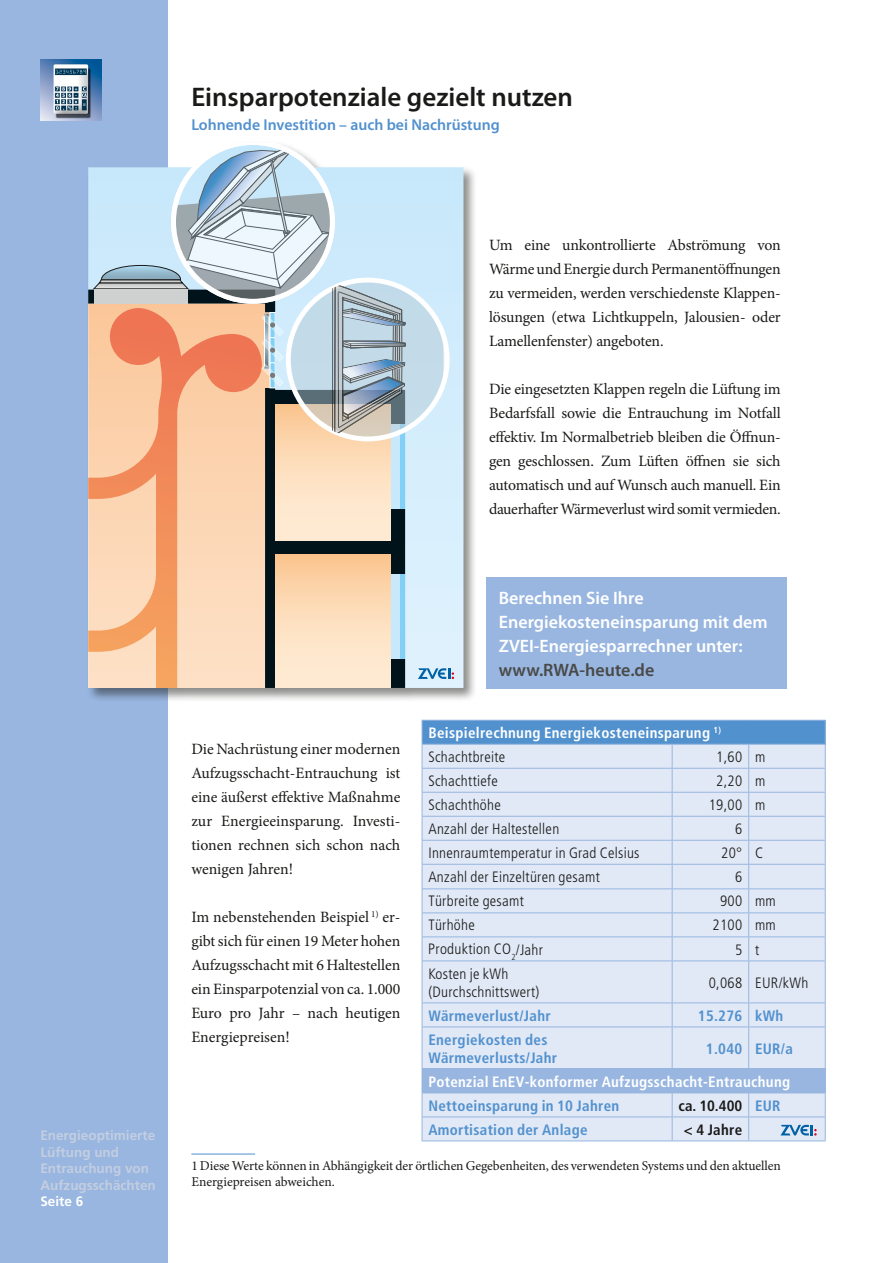
<style>
.page{position:relative;width:893px;height:1263px;background:#fff}
.page>*{position:absolute;margin:0;border:0;box-sizing:border-box;transform-origin:0 0}
.t1{font:600 27px "Myriad Pro";color:#1a1a18}
.t2{font:600 18px/24px "Myriad Pro";color:#fff}
.t3{font:600 18px "Myriad Pro";color:#494948}
.t4{font:15.75px/24px "Minion Pro";letter-spacing:-.01em;color:#1a1a18;text-align:justify}
.t5{font:600 15.75px "Myriad Pro";color:#5191ce}
.t6{font:300 condensed 15px/18px "Frutiger";letter-spacing:.02em;color:#1a1a18}
.t7{font:700 condensed 15px/18px "Frutiger";letter-spacing:.02em;color:#5191ce}
.t8{font:700 condensed 15px/24px "Frutiger";letter-spacing:.02em;color:#fff}
.t9{font:700 condensed 15px "Frutiger";color:#1a1a18}
.t10{font:700 condensed 15px "Frutiger";letter-spacing:.02em;color:#1a1a18}
.t11{font:13.5px/16.2px "Minion Pro";letter-spacing:-.005em;color:#1a1a18}
.t12{font:700 13.5px/16.5px "Frutiger";color:#c4cee0}
.t13{font:700 13.5px "Frutiger";color:#fff}
.s1{font-weight:300;color:#1a1a18}
.s2{color:#5191ce}
</style>
<div class="page">
<div style="left:0;top:0;width:168px;height:1263px;background:#98b6e0"></div>
<hr style="left:191px;top:1154px;width:64px;height:1px;background:#5191ce">
<div style="left:422px;top:720px;width:403px;height:24px;background:#5191ce"></div>
<div style="left:423px;top:745px;width:402px;height:395px;background:#e1e8f6"></div>
<div style="left:422px;top:1069px;width:403px;height:24px;background:#98b6e0"></div>
<hr style="left:422px;top:720px;width:250px;height:1px;background:#98b6e0">
<hr style="left:672px;top:720px;width:77px;height:1px;background:#98b6e0">
<hr style="left:749px;top:720px;width:77px;height:1px;background:#98b6e0">
<hr style="left:422px;top:744px;width:250px;height:1px;background:#98b6e0">
<hr style="left:672px;top:744px;width:77px;height:1px;background:#98b6e0">
<hr style="left:749px;top:744px;width:77px;height:1px;background:#98b6e0">
<hr style="left:422px;top:768px;width:250px;height:1px;background:#98b6e0">
<hr style="left:672px;top:768px;width:77px;height:1px;background:#98b6e0">
<hr style="left:749px;top:768px;width:77px;height:1px;background:#98b6e0">
<hr style="left:422px;top:792px;width:250px;height:1px;background:#98b6e0">
<hr style="left:672px;top:792px;width:77px;height:1px;background:#98b6e0">
<hr style="left:749px;top:792px;width:77px;height:1px;background:#98b6e0">
<hr style="left:422px;top:816px;width:250px;height:1px;background:#98b6e0">
<hr style="left:672px;top:816px;width:77px;height:1px;background:#98b6e0">
<hr style="left:749px;top:816px;width:77px;height:1px;background:#98b6e0">
<hr style="left:422px;top:840px;width:250px;height:1px;background:#98b6e0">
<hr style="left:672px;top:840px;width:77px;height:1px;background:#98b6e0">
<hr style="left:749px;top:840px;width:77px;height:1px;background:#98b6e0">
<hr style="left:422px;top:864px;width:250px;height:1px;background:#98b6e0">
<hr style="left:672px;top:864px;width:77px;height:1px;background:#98b6e0">
<hr style="left:749px;top:864px;width:77px;height:1px;background:#98b6e0">
<hr style="left:422px;top:888px;width:250px;height:1px;background:#98b6e0">
<hr style="left:672px;top:888px;width:77px;height:1px;background:#98b6e0">
<hr style="left:749px;top:888px;width:77px;height:1px;background:#98b6e0">
<hr style="left:422px;top:912px;width:250px;height:1px;background:#98b6e0">
<hr style="left:672px;top:912px;width:77px;height:1px;background:#98b6e0">
<hr style="left:749px;top:912px;width:77px;height:1px;background:#98b6e0">
<hr style="left:422px;top:936px;width:250px;height:1px;background:#98b6e0">
<svg style="left:422px;top:721px;width:1px;height:239px"></svg>
<hr style="left:672px;top:936px;width:77px;height:1px;background:#98b6e0">
<svg style="left:672px;top:745px;width:1px;height:215px"></svg>
<hr style="left:749px;top:936px;width:77px;height:1px;background:#98b6e0">
<svg style="left:748px;top:745px;width:1px;height:215px"></svg>
<svg style="left:825px;top:721px;width:1px;height:239px"></svg>
<hr style="left:422px;top:960px;width:250px;height:1px;background:#98b6e0">
<hr style="left:422px;top:961px;width:1px;height:41px;background:#98b6e0">
<hr style="left:672px;top:960px;width:77px;height:1px;background:#98b6e0">
<hr style="left:672px;top:961px;width:1px;height:41px;background:#98b6e0">
<hr style="left:749px;top:960px;width:77px;height:1px;background:#98b6e0">
<hr style="left:748px;top:961px;width:1px;height:41px;background:#98b6e0">
<hr style="left:825px;top:961px;width:1px;height:41px;background:#98b6e0">
<hr style="left:422px;top:1002px;width:250px;height:1px;background:#98b6e0">
<svg style="left:422px;top:1003px;width:1px;height:23px"></svg>
<hr style="left:672px;top:1002px;width:77px;height:1px;background:#98b6e0">
<svg style="left:672px;top:1003px;width:1px;height:23px"></svg>
<hr style="left:749px;top:1002px;width:77px;height:1px;background:#98b6e0">
<svg style="left:748px;top:1003px;width:1px;height:23px"></svg>
<svg style="left:825px;top:1003px;width:1px;height:23px"></svg>
<hr style="left:422px;top:1026px;width:250px;height:1px;background:#98b6e0">
<hr style="left:422px;top:1027px;width:1px;height:41px;background:#98b6e0">
<hr style="left:672px;top:1026px;width:77px;height:1px;background:#98b6e0">
<hr style="left:672px;top:1027px;width:1px;height:41px;background:#98b6e0">
<hr style="left:749px;top:1026px;width:77px;height:1px;background:#98b6e0">
<hr style="left:748px;top:1027px;width:1px;height:41px;background:#98b6e0">
<hr style="left:825px;top:1027px;width:1px;height:41px;background:#98b6e0">
<hr style="left:422px;top:1068px;width:250px;height:1px;background:#98b6e0">
<hr style="left:672px;top:1068px;width:77px;height:1px;background:#98b6e0">
<hr style="left:749px;top:1068px;width:77px;height:1px;background:#98b6e0">
<hr style="left:422px;top:1116px;width:250px;height:1px;background:#98b6e0">
<svg style="left:422px;top:1093px;width:1px;height:47px"></svg>
<hr style="left:672px;top:1116px;width:77px;height:1px;background:#98b6e0">
<svg style="left:672px;top:1093px;width:1px;height:47px"></svg>
<hr style="left:749px;top:1116px;width:77px;height:1px;background:#98b6e0">
<svg style="left:748px;top:1093px;width:1px;height:47px"></svg>
<svg style="left:825px;top:1069px;width:1px;height:71px"></svg>
<hr style="left:422px;top:1140px;width:250px;height:1px;background:#98b6e0">
<hr style="left:672px;top:1140px;width:77px;height:1px;background:#98b6e0">
<hr style="left:749px;top:1140px;width:77px;height:1px;background:#98b6e0">
<img style="left:40px;top:60px;width:61px;height:60px">
<div style="left:86px;top:141px;width:392px;height:561px;background:#1a1a18;opacity:.5"></div>
<svg style="left:88px;top:143px;width:375px;height:545px"></svg>
<div style="left:391px;top:424px;width:14px;height:84px;background:#c8e8fb"></div>
<hr style="left:401px;top:424px;width:4px;height:84px;background:#82d0f5">
<div style="left:275px;top:540px;width:116px;height:14px;background:#00121a"></div>
<div style="left:391px;top:574px;width:14px;height:84px;background:#c8e8fb"></div>
<hr style="left:401px;top:574px;width:4px;height:84px;background:#82d0f5">
<svg style="left:275px;top:441px;width:116px;height:99px"></svg>
<div style="left:275px;top:554px;width:116px;height:134px;background:linear-gradient(to bottom,#fbc996,#fff0dd)"></div>
<svg style="left:88px;top:304px;width:187px;height:384px"></svg>
<svg style="left:88px;top:308px;width:175px;height:380px"></svg>
<svg style="left:93px;top:143px;width:352px;height:298px"></svg>
<svg style="left:418px;top:668px;width:36px;height:11px"></svg>
<div style="left:486px;top:577px;width:301px;height:111px;background:#98b6e0"></div>
<svg style="left:780px;top:1125px;width:37px;height:10px"></svg>
<h1 class="t1" style="left:191px;top:80px;width:383px">Einsparpotenziale gezielt nutzen</h1>
<p class="t5" style="left:191px;top:115px;width:310px">Lohnende Investition – auch bei Nachrüstung</p>
<p class="t12" style="left:40px;top:1127px;width:117px">Energieoptimierte<br>Lüftung und<br>Entrauchung von<br>Aufzugsschächten</p>
<p class="t13" style="left:40px;top:1193px;width:44px">Seite 6</p>
<p class="t4" style="left:489px;top:233px;width:293px">Um eine unkontrollierte Abströmung von Wärme und Energie durch Permanentöffnungen zu vermeiden, werden verschiedenste Klappen&shy;lösungen (etwa Lichtkuppeln, Jalousien- oder Lamellenfenster) angeboten.</p>
<p class="t4" style="left:489px;top:377px;width:293px">Die eingesetzten Klappen regeln die Lüftung im Bedarfsfall sowie die Entrauchung im Notfall effektiv. Im Normalbetrieb bleiben die Öffnun&shy;gen geschlossen. Zum Lüften öffnen sie sich automatisch und auf Wunsch auch manuell. Ein dauerhafter Wärmeverlust wird somit vermieden.</p>
<p class="t4" style="left:191px;top:737px;width:211px">Die Nachrüstung einer modernen Aufzugsschacht-Entrauchung ist eine äußerst effektive Maßnahme zur Energieeinsparung. Investi&shy;tionen rechnen sich schon nach wenigen Jahren!</p>
<p class="t4" style="left:191px;top:905px;width:211px">Im nebenstehenden Beispiel <sup>1)</sup> er&shy;gibt sich für einen 19 Meter hohen Aufzugsschacht mit 6 Haltestellen ein Einsparpotenzial von ca. 1.000<br>Euro pro Jahr – nach heutigen Energiepreisen!</p>
<p class="t2" style="left:499px;top:585px;width:271px">Berechnen Sie Ihre<br>Energiekosteneinsparung mit dem<br>ZVEI-Energiesparrechner unter:</p>
<p class="t3" style="left:499px;top:658px;width:157px">www.RWA-heute.de</p>
<p class="t8" style="left:428px;top:721px;width:294px">Beispielrechnung Energiekosteneinsparung <sup>1)<br></sup><span class="s1">Schachtbreite</span></p>
<p class="t6" style="left:716px;top:748px;width:51px">1,60 m</p>
<p class="t6" style="left:428px;top:772px;width:71px">Schachttiefe</p>
<p class="t6" style="left:716px;top:772px;width:51px">2,20 m</p>
<p class="t6" style="left:428px;top:796px;width:74px">Schachthöhe</p>
<p class="t6" style="left:709px;top:796px;width:58px">19,00 m</p>
<p class="t6" style="left:428px;top:820px;width:132px">Anzahl der Haltestellen</p>
<p class="t6" style="left:735px;top:820px;width:9px">6</p>
<p class="t6" style="left:428px;top:844px;width:213px">Innenraumtemperatur in Grad Celsius</p>
<p class="t6" style="left:721px;top:844px;width:43px">20° C</p>
<p class="t6" style="left:428px;top:868px;width:173px">Anzahl der Einzeltüren gesamt</p>
<p class="t6" style="left:735px;top:868px;width:9px">6</p>
<p class="t6" style="left:428px;top:892px;width:97px">Türbreite gesamt</p>
<p class="t6" style="left:720px;top:892px;width:57px">900 mm</p>
<p class="t6" style="left:428px;top:916px;width:48px">Türhöhe</p>
<p class="t6" style="left:712px;top:916px;width:65px">2100 mm</p>
<p class="t6" style="left:428px;top:940px;width:116px">Produktion CO<sub>2</sub>/Jahr</p>
<p class="t6" style="left:735px;top:940px;width:26px">5 t</p>
<p class="t6" style="left:428px;top:964px;width:112px">Kosten je kWh (Durchschnittswert)</p>
<p class="t6" style="left:709px;top:973px;width:101px">0,068 EUR/kWh</p>
<p class="t7" style="left:428px;top:1006px;width:124px">Wärmeverlust/Jahr</p>
<p class="t7" style="left:698px;top:1006px;width:87px">15.276 kWh</p>
<p class="t7" style="left:428px;top:1030px;width:130px">Energiekosten des<br>Wärmeverlusts/Jahr</p>
<p class="t7" style="left:706px;top:1039px;width:88px">1.040 EUR/a</p>
<p class="t8" style="left:428px;top:1069px;width:363px">Potenzial EnEV-konformer Aufzugsschacht-Entrauchung</p>
<p class="t7" style="left:428px;top:1096px;width:192px">Nettoeinsparung in 10 Jahren</p>
<p class="t9" style="left:679px;top:1096px;width:103px">ca. 10.400 <span class="s2">EUR</span></p>
<p class="t7" style="left:428px;top:1120px;width:161px">Amortisation der Anlage</p>
<p class="t10" style="left:684px;top:1120px;width:60px">&lt; 4 Jahre</p>
<p class="t11" style="left:191px;top:1158px;width:591px">1 Diese Werte können in Abhängigkeit der örtlichen Gegebenheiten, des verwendeten Systems und den aktuellen<br>Energiepreisen abweichen.</p>
</div>
